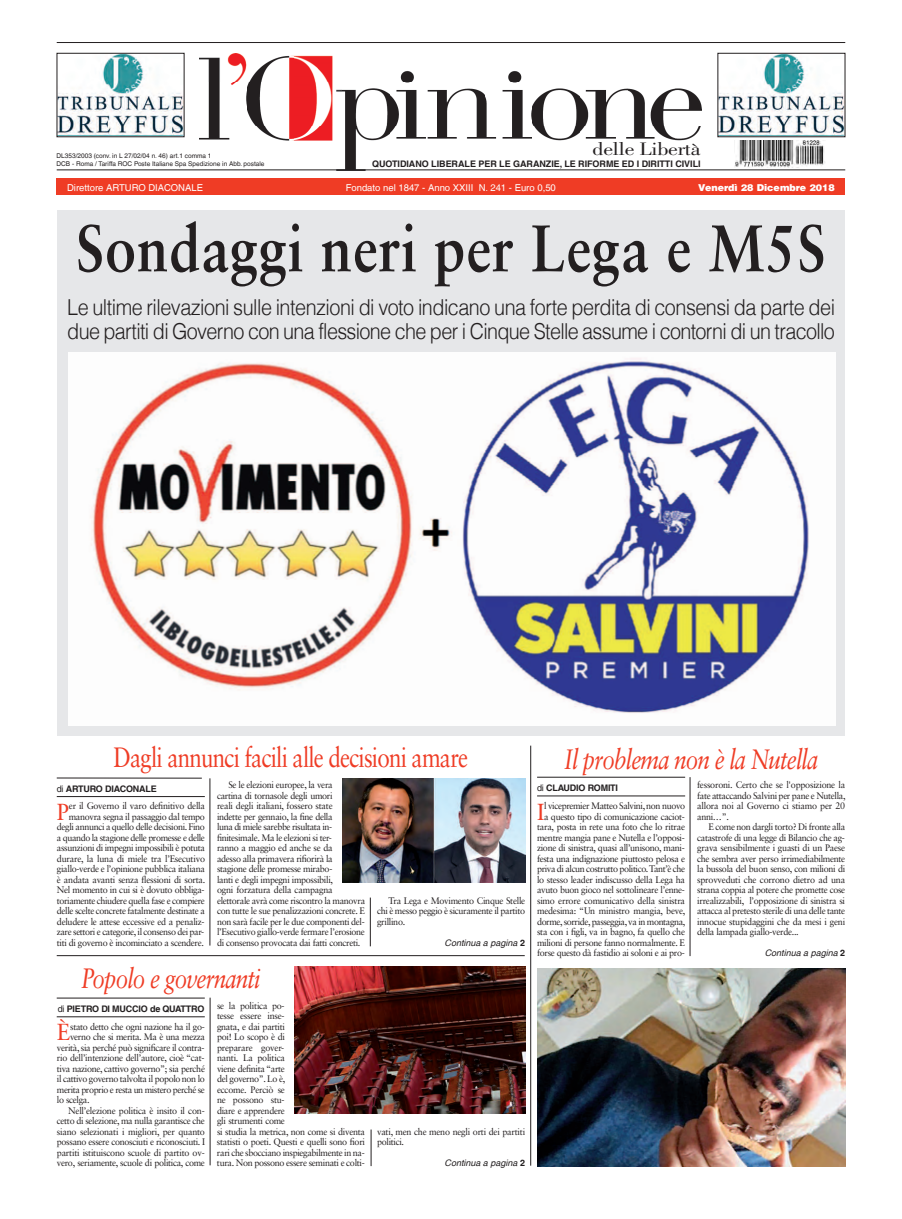
<style>
.page{position:relative;width:902px;height:1219px;background:#fff}
.page>*{position:absolute;margin:0;border:0;box-sizing:border-box;transform-origin:0 0}
.t1{font:700 66px "Sabon LT Std";letter-spacing:.015em;color:#231f20;scale:.85 1}
.t2{font:italic 28px "Sabon LT Std";letter-spacing:-.035em;color:#ef3c25;scale:.8 1}
.t3{font:28px "Sabon LT Std";letter-spacing:-.035em;color:#ef3c25;scale:.8 1}
.t4{font:23.2px "Sabon LT Std";color:#ef3c25;scale:.95 1}
.t5{font:300 22px/24px "Helvetica LT";letter-spacing:-.025em;color:#231f20;scale:.9 1}
.t6{font:18.7px "Bodoni Std";letter-spacing:-.01em;color:#231f20;scale:1.18 1}
.t7{font:9.5px/10.5px "Sabon LT Std";letter-spacing:-.035em;color:#231f20;text-align:justify;scale:.95 1}
.t8{font:9.5px "Helvetica LT";color:#fff}
.t9{font:900 9.5px "Helvetica LT";color:#fff}
.t10{font:700 9px "Helvetica LT";letter-spacing:-.015em;color:#231f20}
.t11{font:italic 9px "Helvetica LT";color:#231f20}
.t12{font:6.5px/7.8px "Helvetica LT";color:#231f20}
.s1{font-weight:400}
.s2{font-weight:700;font-style:normal}
</style>
<div class="page">
<img style="left:200px;top:53px;width:501px;height:118px">
<div style="left:57px;top:178px;width:788px;height:17px;background:#ef3c25"></div>
<hr style="left:57px;top:169px;width:788px;height:1px;background:#231f20">
<hr style="left:57px;top:42px;width:788px;height:1px;background:#231f20">
<img style="left:734px;top:141px;width:91px;height:27px">
<img style="left:59px;top:55px;width:123px;height:80px">
<div style="left:57px;top:53px;width:127px;height:84px;border:1px solid #231f20"></div>
<img style="left:719px;top:55px;width:124px;height:80px">
<div style="left:717px;top:53px;width:128px;height:84px;border:1px solid #231f20"></div>
<hr style="left:57px;top:796px;width:148px;height:1px;background:#231f20">
<hr style="left:57px;top:778px;width:145px;height:1px;background:#231f20">
<hr style="left:57px;top:1017px;width:148px;height:1px;background:#231f20">
<hr style="left:57px;top:998px;width:148px;height:1px;background:#231f20">
<hr style="left:57px;top:955px;width:467px;height:1px;background:#231f20">
<hr style="left:210px;top:778px;width:1px;height:168px;background:#231f20">
<hr style="left:530px;top:746px;width:1px;height:420px;background:#231f20">
<hr style="left:537px;top:796px;width:148px;height:1px;background:#231f20">
<hr style="left:537px;top:777px;width:148px;height:1px;background:#231f20">
<img style="left:537px;top:968px;width:308px;height:198px">
<hr style="left:689px;top:777px;width:1px;height:179px;background:#231f20">
<hr style="left:210px;top:998px;width:1px;height:167px;background:#231f20">
<img style="left:342px;top:779px;width:183px;height:104px">
<div style="left:58px;top:211px;width:787px;height:525px;background:#e6e7e9"></div>
<img style="left:68px;top:353px;width:767px;height:372px">
<img style="left:295px;top:967px;width:230px;height:147px">
<hr style="left:370px;top:898px;width:1px;height:48px;background:#231f20">
<hr style="left:371px;top:1129px;width:1px;height:37px;background:#231f20">
<h3 class="t6" style="left:592px;top:142px;width:93px">delle Libertà</h3>
<p class="t12" style="left:57px;top:152px;width:209px">DL353/2003 (conv. in L 27/02/04 n. 46) art.1 comma 1<br>DCB - Roma / Tariffa ROC Poste Italiane Spa Spedizione in Abb. postale</p>
<p class="t10" style="left:372px;top:159px;width:330px">QUOTIDIANO LIBERALE PER LE GARANZIE, LE RIFORME ED I DIRITTI CIVILI</p>
<p class="t8" style="left:67px;top:182px;width:137px">Direttore ARTURO DIACONALE</p>
<p class="t8" style="left:346px;top:182px;width:211px">Fondato nel 1847 - Anno XXIII N. 241 - Euro 0,50</p>
<p class="t9" style="left:698px;top:181px;width:138px">Venerdì 28 Dicembre 2018</p>
<h1 class="t1" style="left:76px;top:221px;width:883px">Sondaggi neri per Lega e M5S</h1>
<h3 class="t5" style="left:67px;top:294px;width:854px">Le ultime rilevazioni sulle intenzioni di voto indicano una forte perdita di consensi da parte dei due partiti di Governo con una flessione che per i Cinque Stelle assume i contorni di un tracollo</h3>
<h2 class="t3" style="left:113px;top:746px;width:445px">Dagli annunci facili alle decisioni amare</h2>
<h2 class="t2" style="left:564px;top:747px;width:319px">Il problema non è la Nutella</h2>
<p class="t10" style="left:57px;top:783px;width:102px"><span class="s1">di</span> ARTURO DIACONALE</p>
<p class="t7" style="left:57px;top:801px;width:158px;text-align:right">er il Governo il varo definitivo della manovra segna il passaggio dal tempo degli annunci a quello delle decisioni. Fino a quando la stagione delle promesse e delle assunzioni di impegni impossibili è potuta durare, la luna di miele tra l’Esecutivo giallo-verde e l’opinione pubblica italiana è andata avanti senza flessioni di sorta.<br>Nel momento in cui si è dovuto obbliga&shy;toriamente chiudere quella fase e compiere delle scelte concrete fatalmente destinate a deludere le attese eccessive ed a penaliz&shy;zare settori e categorie, il consenso dei par&shy;titi di governo è incominciato a scendere.</p>
<h3 class="t4" style="left:57px;top:802px;width:14px">P</h3>
<p class="t7" style="left:217px;top:780px;width:157px;text-align:left;text-indent:11px">Se le elezioni europee, la vera<br>cartina di tornasole degli umori<br>reali degli italiani, fossero state<br>indette per gennaio, la fine della<br>luna di miele sarebbe risultata in&shy;finitesimale. Ma le elezioni si ter-<br>ranno a maggio ed anche se da<br>adesso alla primavera rifiorirà la<br>stagione delle promesse mirabo-<br>lanti e degli impegni impossibili,<br>ogni forzatura della campagna elettorale avrà come riscontro la manovra con tutte le sue penalizzazioni concrete. E non sarà facile per le due componenti del&shy;l’Esecutivo giallo-verde fermare l’erosione di consenso provocata dai fatti concreti.</p>
<h2 class="t2" style="left:81px;top:966px;width:225px">Popolo e governanti</h2>
<p class="t10" style="left:58px;top:1003px;width:148px"><span class="s1">di</span> PIETRO DI MUCCIO DE QUATTRO</p>
<h3 class="t4" style="left:57px;top:1022px;width:16px">È</h3>
<p class="t7" style="left:70px;top:1022px;width:143px">stato detto che ogni nazione ha il go-</p>
<p class="t7" style="left:70px;top:1032px;width:143px">verno che si merita. Ma è una mezza</p>
<p class="t7" style="left:57px;top:1043px;width:157px">verità, sia perché può significare il contra-</p>
<p class="t7" style="left:57px;top:1053px;width:157px">rio dell’intenzione dell’autore, cioè “cat-</p>
<p class="t7" style="left:57px;top:1064px;width:157px">tiva nazione, cattivo governo”; sia perché</p>
<p class="t7" style="left:57px;top:1074px;width:157px">il cattivo governo talvolta il popolo non lo</p>
<p class="t7" style="left:57px;top:1085px;width:157px">merita proprio e resta un mistero perché se</p>
<p class="t7" style="left:57px;top:1095px;width:36px">lo scelga.</p>
<p class="t7" style="left:68px;top:1106px;width:145px">Nell’elezione politica è insito il con-</p>
<p class="t7" style="left:57px;top:1116px;width:157px">cetto di selezione, ma nulla garantisce che</p>
<p class="t7" style="left:57px;top:1127px;width:157px">siano selezionati i migliori, per quanto</p>
<p class="t7" style="left:57px;top:1137px;width:157px">possano essere conosciuti e riconosciuti. I</p>
<p class="t7" style="left:57px;top:1148px;width:157px">partiti istituiscono scuole di partito ov-</p>
<p class="t7" style="left:57px;top:1158px;width:157px">vero, seriamente, scuole di politica, come</p>
<p class="t7" style="left:217px;top:1001px;width:157px;text-align:left">se la politica po-<br>tesse essere inse-<br>gnata, e dai partiti<br>poi! Lo scopo è di<br>preparare gover-<br>nanti. La politica<br>viene definita “arte<br>del governo”. Lo è,<br>eccome. Perciò se<br>ne possono stu-<br>diare e apprendere<br>gli strumenti come<br>si studia la metrica, non come si diventa statisti o poeti. Questi e quelli sono fiori rari che sbocciano inspiegabilmente in na&shy;tura. Non possono essere seminati e colti-</p>
<p class="t7" style="left:377px;top:896px;width:157px;text-indent:11px">Tra Lega e Movimento Cinque Stelle chi è messo peggio è sicuramente il partito grillino.</p>
<p class="t11" style="left:444px;top:937px;width:82px">Continua a pagina <span class="s2">2</span></p>
<p class="t10" style="left:537px;top:782px;width:82px"><span class="s1">di</span> CLAUDIO ROMITI</p>
<p class="t7" style="left:537px;top:801px;width:158px;text-align:right">l vicepremier Matteo Salvini, non nuovo<br>a questo tipo di comunicazione caciot&shy;tara, posta in rete una foto che lo ritrae mentre mangia pane e Nutella e l’opposi&shy;zione di sinistra, quasi all’unisono, mani&shy;festa una indignazione piuttosto pelosa e priva di alcun costrutto politico. Tant’è che lo stesso leader indiscusso della Lega ha avuto buon gioco nel sottolineare l’enne&shy;simo errore comunicativo della sinistra medesima: “Un ministro mangia, beve, dorme, sorride, passeggia, va in montagna, sta con i figli, va in bagno, fa quello che milioni di persone fanno normalmente. E forse questo dà fastidio ai soloni e ai pro-</p>
<h3 class="t4" style="left:537px;top:802px;width:9px">I</h3>
<p class="t7" style="left:377px;top:1127px;width:157px">vati, men che meno negli orti dei partiti politici.</p>
<p class="t11" style="left:444px;top:1158px;width:82px">Continua a pagina <span class="s2">2</span></p>
<p class="t7" style="left:697px;top:780px;width:158px">fessoroni. Certo che se l'opposizione la fate attaccando Salvini per pane e Nutella, allora noi al Governo ci stiamo per 20 anni…”.</p>
<p class="t7" style="left:697px;top:822px;width:157px;text-indent:11px">E come non dargli torto? Di fronte alla catastrofe di una legge di Bilancio che ag&shy;grava sensibilmente i guasti di un Paese che sembra aver perso irrimediabilmente la bussola del buon senso, con milioni di sprovveduti che corrono dietro ad una strana coppia al potere che promette cose irrealizzabili, l’opposizione di sinistra si attacca al pretesto sterile di una delle tante innocue stupidaggini che da mesi i geni della lampada giallo-verde...</p>
<p class="t11" style="left:764px;top:948px;width:82px">Continua a pagina <span class="s2">2</span></p>
</div>
